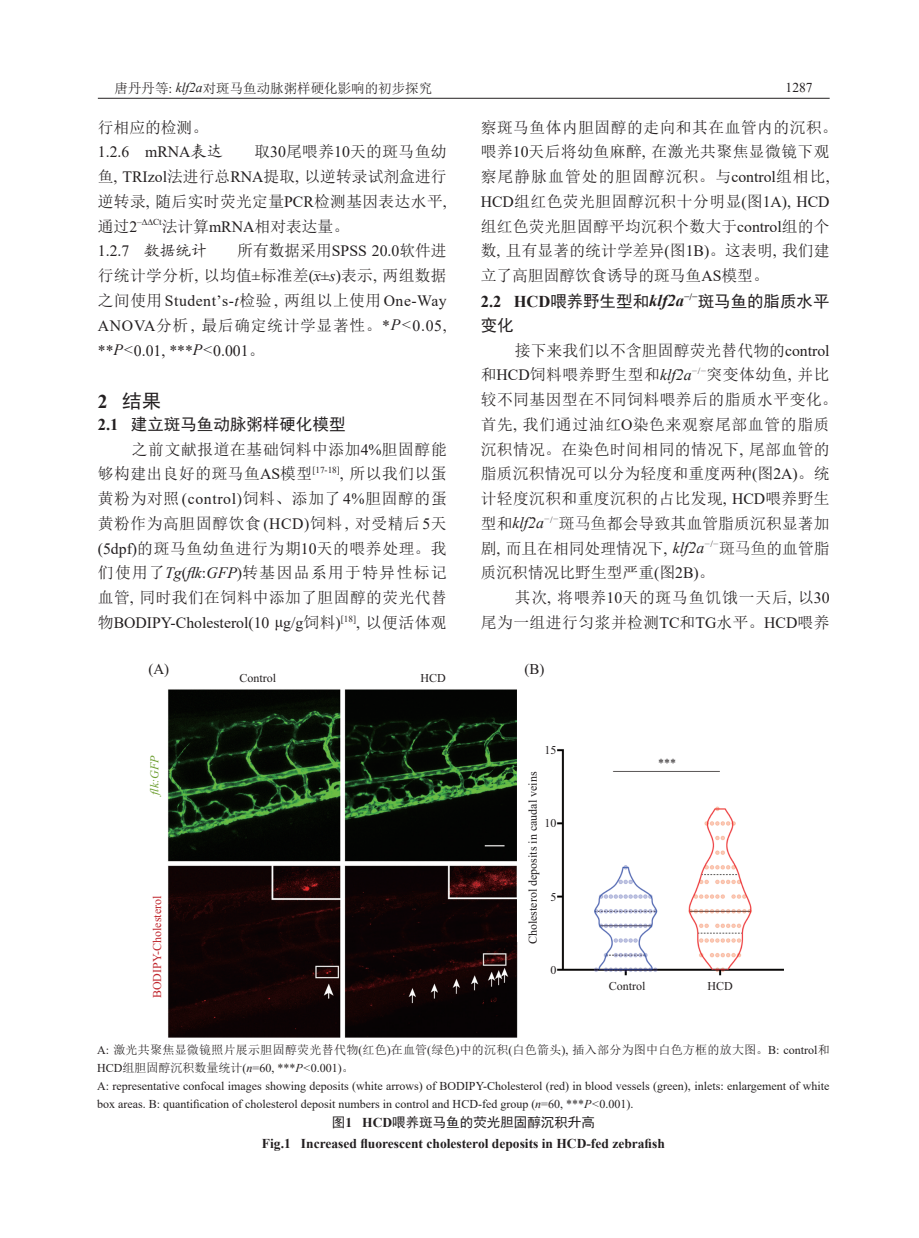
<style>
.page{position:relative;width:919px;height:1238px;background:#fff}
.page>*{position:absolute;margin:0;border:0;box-sizing:border-box;transform-origin:0 0}
.标题1{font:19.5px "Sim Hei";color:#231f20}
.标题2{font:16.5px/24.8px "Sim Hei";color:#231f20}
.正文{font:15.75px/24.8px "Sim Sun";letter-spacing:.025em;color:#231f20;text-align:justify}
.正文-2{font:15.75px/24.8px "Times New Roman";letter-spacing:.03em;color:#231f20;text-align:justify}
.正文-3{font:15.75px/24.8px "Sim Sun";letter-spacing:.045em;color:#231f20;text-align:right}
.t1{font:15px "Times New Roman";color:#231f20}
.表头_图题{font:700 13.5px "Times New Roman";color:#231f20}
.t2{font:13.5px "Sim Sun";color:#231f20}
.表头_图题-2{font:13.5px "Sim Hei";color:#231f20}
.t3{font:13.5px "Times New Roman";color:#231f20}
.表格_图注{font:12px/18px "Times New Roman";color:#231f20}
.表格_图注-2{font:12px/18px "Sim Sun";letter-spacing:.02em;color:#231f20}
.t4{font:12px "Times New Roman";color:#c0262d}
.t5{font:italic 12px "Times New Roman";color:#6c9e2f}
.正文-4{font:italic 12px "Times New Roman";color:#231f20}
.s1{font-family:"Times New Roman"}
.s2{font-family:"Times New Roman";font-style:italic}
.s3{font-family:"Kai Ti GB2312"}
.s4{font-family:"Times New Roman";font-weight:700}
.s5{font-family:"Times New Roman";font-weight:700;font-style:italic}
.s6{font-family:"Adobe Song Std";font-weight:300}
.s7{font-family:"Sim Sun"}
.s8{font-style:italic}
</style>
<div class="page">
<hr style="left:98px;top:98px;width:731px;height:1px;background:#231f20">
<img style="left:168px;top:689px;width:615px;height:348px">
<p class="t2" style="left:114px;top:81px;width:319px">唐丹丹等<span class="s1">:</span> <span class="s2">klf2a</span>对斑马鱼动脉粥样硬化影响的初步探究</p>
<p class="t3" style="left:785px;top:78px;width:28px">1287</p>
<p class="正文" style="left:98px;top:115px;width:112px">行相应的检测。</p>
<p class="正文-2" style="left:98px;top:139px;width:126px">1.2.6 mRNA<span class="s3">表达</span></p>
<p class="正文" style="left:480px;top:115px;width:358px;text-align:left">察斑马鱼体内胆固醇的走向和其在血管内的沉积。喂养<span class="s1">10</span>天后将幼鱼麻醉<span class="s1">,</span> 在激光共聚焦显微镜下观察尾静脉血管处的胆固醇沉积。与<span class="s1">control</span>组相比<span class="s1">,<br>HCD</span>组红色荧光胆固醇沉积十分明显<span class="s1">(</span>图<span class="s1">1A), HCD</span>组红色荧光胆固醇平均沉积个数大于<span class="s1">control</span>组的个数<span class="s1">,</span> 且有显著的统计学差异<span class="s1">(</span>图<span class="s1">1B)</span>。这表明<span class="s1">,</span> 我们建立了高胆固醇饮食诱导的斑马鱼<span class="s1">AS</span>模型。</p>
<p class="标题2" style="left:480px;top:288px;width:350px"><span class="s4">2.2 HCD</span>喂养野生型和<span class="s5">klf2a</span><sup>−/−</sup>斑马鱼的脂质水平变化</p>
<p class="正文" style="left:480px;top:337px;width:358px;text-align:left;text-indent:34px">接下来我们以不含胆固醇荧光替代物的<span class="s1">control</span>和<span class="s1">HCD</span>饲料喂养野生型和<span class="s2">klf2a</span><sup>−</sup><sup>/</sup><sup>−</sup>突变体幼鱼<span class="s1">,</span> 并比较不同基因型在不同饲料喂养后的脂质水平变化。首先<span class="s1">,</span> 我们通过油红<span class="s1">O</span>染色来观察尾部血管的脂质沉积情况。在染色时间相同的情况下<span class="s1">,</span> 尾部血管的脂质沉积情况可以分为轻度和重度两种<span class="s1">(</span>图<span class="s1">2A)</span>。统计轻度沉积和重度沉积的占比发现<span class="s1">, HCD</span>喂养野生型和<span class="s2">klf2a</span><sup>−</sup><sup>/</sup><sup>−</sup><span class="s6">斑马鱼</span>都会导致其血管脂质沉积显著加剧<span class="s1">,</span> 而且在相同处理情况下<span class="s1">,</span> <span class="s2">klf2a</span><sup>−</sup><sup>/</sup><sup>−</sup><span class="s6">斑马鱼</span>的血管脂质沉积情况比野生型严重<span class="s1">(</span>图<span class="s1">2B)</span>。</p>
<p class="正文-3" style="left:480px;top:585px;width:350px">其次<span class="s1">,</span> 将喂养<span class="s1">10</span>天的斑马鱼饥饿一天后<span class="s1">,</span> 以<span class="s1">30<br></span>尾为一组进行匀浆并检测<span class="s1">TC</span>和<span class="s1">TG</span>水平。<span class="s1">HCD</span>喂养</p>
<p class="正文" style="left:98px;top:139px;width:350px;text-indent:157px">取<span class="s1">30</span>尾喂养<span class="s1">10</span>天的斑马鱼幼鱼<span class="s1">, TRIzol</span>法进行总<span class="s1">RNA</span>提取<span class="s1">,</span> 以逆转录试剂盒进行逆转录<span class="s1">,</span> 随后实时荧光定量<span class="s1">PCR</span>检测基因表达水平<span class="s1">,</span>通过<span class="s1">2</span><sup>–∆∆Ct</sup>法计算<span class="s1">mRNA</span>相对表达量。</p>
<p class="正文-2" style="left:98px;top:238px;width:111px">1.2.7 <span class="s3">数据统计</span></p>
<p class="正文" style="left:98px;top:238px;width:350px;text-align:right">所有数据采用<span class="s1">SPSS 20.0</span>软件进<br>行统计学分析<span class="s1">,</span> 以均值<span class="s1">±</span>标准差<span class="s1">(</span><span class="s2">x</span><span class="s1">±</span><span class="s2">s</span><span class="s1">)</span>表示<span class="s1">,</span> 两组数据</p>
<p class="正文-4" style="left:314px;top:256px;width:7px">_</p>
<p class="正文-2" style="left:98px;top:288px;width:350px"><span class="s7">之间使用</span>Student’s-<span class="s8">t</span><span class="s7">检验</span>, <span class="s7">两组以上使用</span>One-Way ANOVA<span class="s7">分析</span> , <span class="s7">最后确定统计学显著性。</span>*<span class="s8">P&lt;</span>0.05, **<span class="s8">P&lt;</span>0.01, ***<span class="s8">P&lt;</span>0.001<span class="s7">。</span></p>
<p class="标题1" style="left:98px;top:391px;width:65px"><span class="s4">2</span> 结果</p>
<p class="标题2" style="left:98px;top:412px;width:249px"><span class="s4">2.1</span> 建立斑马鱼动脉粥样硬化模型</p>
<p class="正文" style="left:98px;top:436px;width:350px;text-indent:34px">之前文献报道在基础饲料中添加<span class="s1">4%</span>胆固醇能够构建出良好的斑马鱼<span class="s1">AS</span>模型<sup>[17-18]</sup><span class="s1">,</span> 所以我们以蛋黄粉为对照<span class="s1">(control)</span>饲料、添加了<span class="s1">4%</span>胆固醇的蛋黄粉作为高胆固醇饮食<span class="s1">(HCD)</span>饲料<span class="s1">,</span> 对受精后<span class="s1">5</span>天<span class="s1">(5dpf)</span>的斑马鱼幼鱼进行为期<span class="s1">10</span>天的喂养处理。我们使用了<span class="s2">Tg</span><span class="s1">(</span><span class="s2">flk</span><span class="s1">:</span><span class="s2">GFP</span><span class="s1">)</span>转基因品系用于特异性标记血管<span class="s1">,</span> 同时我们在饲料中添加了胆固醇的荧光代替物<span class="s1">BODIPY-Cholesterol(10 μg/g</span>饲料<span class="s1">)</span><sup>[18]</sup><span class="s1">,</span> 以便活体观</p>
<p class="t1" style="left:148px;top:658px;width:22px">(A)</p>
<p class="t1" style="left:524px;top:658px;width:21px">(B)</p>
<p class="表格_图注" style="left:239px;top:668px;width:38px">Control</p>
<p class="表格_图注" style="left:420px;top:668px;width:27px">HCD</p>
<p class="t5" style="left:146px;top:795px;width:41px;rotate:-90deg">flk:GFP</p>
<p class="t4" style="left:149px;top:998px;width:104px;rotate:-90deg">BODIPY-Cholesterol</p>
<p class="表格_图注" style="left:544px;top:740px;width:13px">15</p>
<p class="表格_图注" style="left:523px;top:944px;width:174px;rotate:-90deg">Cholesterol deposits in caudal veins</p>
<p class="表格_图注" style="left:544px;top:814px;width:13px">10</p>
<p class="表格_图注" style="left:550px;top:887px;width:7px">5</p>
<p class="表格_图注" style="left:550px;top:961px;width:7px">0</p>
<p class="表格_图注" style="left:658px;top:753px;width:19px">***</p>
<p class="表格_图注" style="left:608px;top:977px;width:38px">Control</p>
<p class="表格_图注" style="left:707px;top:977px;width:27px">HCD</p>
<p class="表格_图注-2" style="left:97px;top:1040px;width:734px"><span class="s1">A:</span> 激光共聚焦显微镜照片展示胆固醇荧光替代物<span class="s1">(</span>红色<span class="s1">)</span>在血管<span class="s1">(</span>绿色<span class="s1">)</span>中的沉积<span class="s1">(</span>白色箭头<span class="s1">),</span> 插入部分为图中白色方框的放大图。<span class="s1">B: control</span>和<br><span class="s1">HCD</span>组胆固醇沉积数量统计<span class="s1">(</span><span class="s2">n</span><span class="s1">=60, ***</span><span class="s2">P&lt;</span><span class="s1">0.001)</span>。</p>
<p class="表格_图注" style="left:97px;top:1076px;width:734px">A: representative confocal images showing deposits (white arrows) of BODIPY-Cholesterol (red) in blood vessels (green), inlets: enlargement of white box areas. B: quantification of cholesterol deposit numbers in control and HCD-fed group (<span class="s8">n</span>=60, ***<span class="s8">P&lt;</span>0.001).</p>
<p class="表头_图题-2" style="left:332px;top:1115px;width:264px">图<span class="s4">1 HCD</span>喂养斑马鱼的荧光胆固醇沉积升高</p>
<p class="表头_图题" style="left:262px;top:1133px;width:404px">Fig.1 Increased fluorescent cholesterol deposits in HCD-fed zebrafish</p>
</div>
